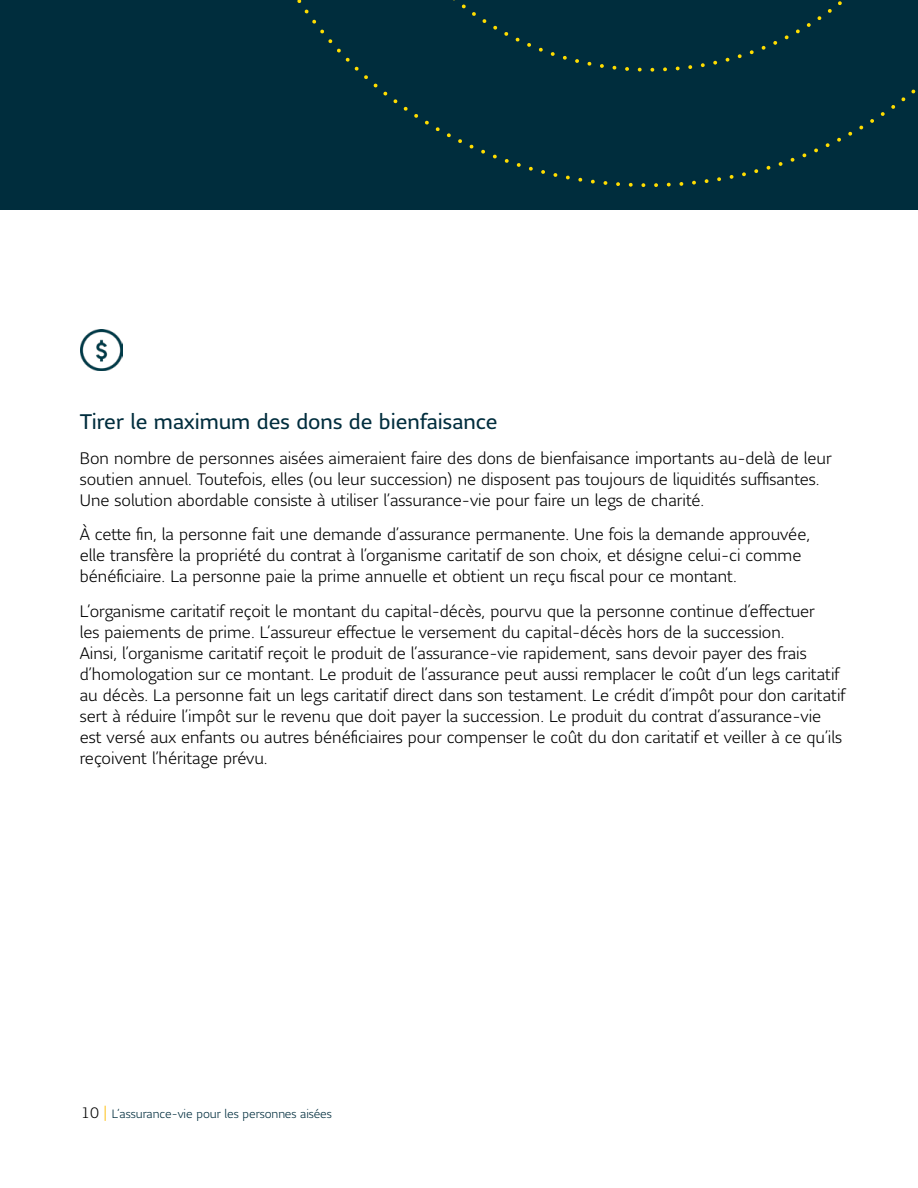
<style>
.page{position:relative;width:918px;height:1188px;background:#fff}
.page>*{position:absolute;margin:0;border:0;box-sizing:border-box;transform-origin:0 0}
.t1{font:21px "Sun Life Sans";color:#002d3d}
.t2{font:300 16.5px/21px "Sun Life Sans";color:#000}
.t3{font:300 12px "Sun Life Sans";color:#002d3d}
.s1{font-family:"Sun Life Serif";font-size:15px;color:#000}
.s2{font-family:"Sun Life Serif";font-size:15px;color:#febe10}
</style>
<div class="page">
<img style="left:81px;top:329px;width:41px;height:42px">
<div style="left:0;top:0;width:918px;height:209px;background:#002d3d"></div>
<svg style="left:297px;top:0;width:619px;height:187px"></svg>
<p class="t1" style="left:80px;top:408px;width:419px">Tirer le maximum des dons de bienfaisance</p>
<p class="t2" style="left:80px;top:447px;width:754px">Bon nombre de personnes aisées aimeraient faire des dons de bienfaisance importants au-delà de leur soutien annuel. Toutefois, elles (ou leur succession) ne disposent pas toujours de liquidités suffisantes.<br>Une solution abordable consiste à utiliser l’assurance-vie pour faire un legs de charité.</p>
<p class="t2" style="left:80px;top:524px;width:732px">À cette fin, la personne fait une demande d’assurance permanente. Une fois la demande approuvée, elle transfère la propriété du contrat à l’organisme caritatif de son choix, et désigne celui-ci comme bénéficiaire. La personne paie la prime annuelle et obtient un reçu fiscal pour ce montant.</p>
<p class="t2" style="left:80px;top:600px;width:767px">L’organisme caritatif reçoit le montant du capital-décès, pourvu que la personne continue d’effectuer<br>les paiements de prime. L’assureur effectue le versement du capital-décès hors de la succession.<br>Ainsi, l’organisme caritatif reçoit le produit de l’assurance-vie rapidement, sans devoir payer des frais d’homologation sur ce montant. Le produit de l’assurance peut aussi remplacer le coût d’un legs caritatif au décès. La personne fait un legs caritatif direct dans son testament. Le crédit d’impôt pour don caritatif sert à réduire l’impôt sur le revenu que doit payer la succession. Le produit du contrat d’assurance-vie est versé aux enfants ou autres bénéficiaires pour compenser le coût du don caritatif et veiller à ce qu’ils reçoivent l’héritage prévu.</p>
<p class="t3" style="left:81px;top:1106px;width:252px"><span class="s1">10</span> <span class="s2">|</span> L’assurance-vie pour les personnes aisées</p>
</div>
